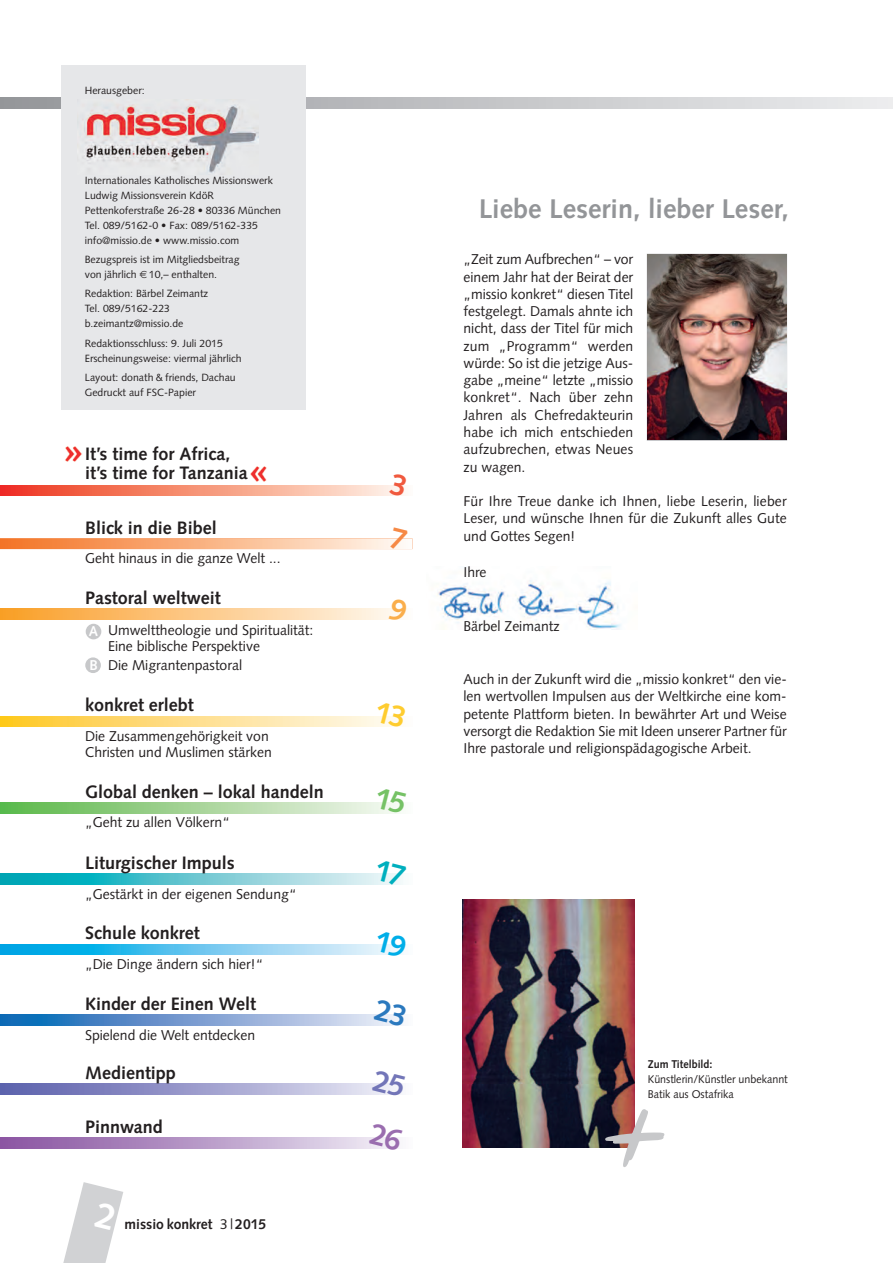
<style>
.page{position:relative;width:893px;height:1263px;background:#fff}
.page>*{position:absolute;margin:0;border:0;box-sizing:border-box;transform-origin:0 0}
.t1{font:700 27px "Syntax";color:#939598}
.t2{font:700 18px/19.5px "Syntax";color:#231f20}
.t3{font:14.25px/17.2px "Syntax";color:#231f20;text-align:justify}
.t4{font:700 14.25px "Syntax";color:#231f20}
.t5{font:700 14.25px "Syntax";color:#fff}
.t6{font:11.25px/15px "Syntax";color:#231f20;scale:.95 1}
.t7{font:700 11.25px "Syntax";color:#231f20;scale:.95 1}
.t8{font:10.5px/15px "Syntax";color:#231f20}
.s1{font-weight:400}
</style>
<div class="page">
<img style="left:437px;top:580px;width:184px;height:49px">
<div style="left:85px;top:657px;width:16px;height:16px;background:#c7c8ca;border-radius:50%"></div>
<div style="left:86px;top:624px;width:15px;height:15px;background:#c7c8ca;border-radius:50%"></div>
<svg style="left:0;top:1137px;width:369px;height:11px;background:#b697c6"></svg>
<svg style="left:0;top:1084px;width:372px;height:10px;background:#9b9ccc"></svg>
<svg style="left:0;top:1015px;width:373px;height:10px;background:#739ed0"></svg>
<svg style="left:0;top:944px;width:374px;height:11px;background:#5fc5ee"></svg>
<svg style="left:0;top:873px;width:374px;height:11px;background:#61c6d1"></svg>
<svg style="left:0;top:802px;width:374px;height:11px;background:#a3d496"></svg>
<svg style="left:0;top:609px;width:389px;height:10px;background:#fcc987"></svg>
<svg style="left:0;top:716px;width:374px;height:11px;background:#fede87"></svg>
<svg style="left:0;top:538px;width:412px;height:11px;background:#f9b182"></svg>
<svg style="left:0;top:485px;width:389px;height:11px;background:#f5917a"></svg>
<svg style="left:0;top:98px;width:893px;height:10px;background:#c9cacc"></svg>
<div style="left:62px;top:65px;width:244px;height:345px;background:#e6e7e9"></div>
<img style="left:82px;top:99px;width:176px;height:74px">
<div style="left:647px;top:254px;width:140px;height:187px;border:1px solid #bcbdc0"></div>
<img style="left:648px;top:255px;width:138px;height:185px">
<img style="left:463px;top:900px;width:172px;height:248px">
<svg style="left:605px;top:1109px;width:59px;height:58px"></svg>
<img style="left:65px;top:446px;width:17px;height:16px">
<img style="left:250px;top:466px;width:17px;height:16px">
<svg style="left:369px;top:1137px;width:30px;height:12px"></svg>
<svg style="left:372px;top:1083px;width:26px;height:12px"></svg>
<svg style="left:373px;top:1014px;width:30px;height:12px"></svg>
<svg style="left:374px;top:944px;width:29px;height:11px"></svg>
<svg style="left:374px;top:873px;width:29px;height:12px"></svg>
<svg style="left:374px;top:802px;width:24px;height:12px"></svg>
<svg style="left:389px;top:608px;width:12px;height:12px"></svg>
<svg style="left:374px;top:716px;width:24px;height:11px"></svg>
<svg style="left:389px;top:538px;width:19px;height:12px"></svg>
<svg style="left:389px;top:485px;width:15px;height:11px"></svg>
<svg style="left:63px;top:1182px;width:60px;height:81px"></svg>
<p class="t8" style="left:85px;top:83px;width:62px">Herausgeber:</p>
<p class="t8" style="left:85px;top:173px;width:198px">Internationales Katholisches Missionswerk Ludwig Missionsverein KdöR Pettenkoferstraße 26-28 • 80336 München Tel. 089/5162-0 • Fax: 089/5162-335 info@missio.de • www.missio.com</p>
<p class="t8" style="left:85px;top:253px;width:156px">Bezugspreis ist im Mitgliedsbeitrag von jährlich 10,– enthalten.</p>
<p class="t8" style="left:85px;top:287px;width:125px">Redaktion: Bärbel Zeimantz<br>Tel. 089/5162-223 b.zeimantz@missio.de</p>
<p class="t8" style="left:85px;top:336px;width:158px">Redaktionsschluss: 9. Juli 2015<br>Erscheinungsweise: viermal jährlich</p>
<p class="t8" style="left:85px;top:371px;width:153px">Layout: donath &amp; friends, Dachau<br>Gedruckt auf FSC-Papier</p>
<p class="t2" style="left:85px;top:445px;width:164px">It’s time for Africa, it’s time for Tanzania</p>
<p class="t2" style="left:85px;top:519px;width:133px">Blick in die Bibel</p>
<p class="t3" style="left:85px;top:551px;width:197px">Geht hinaus in die ganze Welt ...</p>
<p class="t2" style="left:85px;top:589px;width:137px">Pastoral weltweit</p>
<p class="t3" style="left:108px;top:623px;width:207px;line-height:15.8px">Umwelttheologie und Spiritualität:<br>Eine biblische Perspektive</p>
<p class="t5" style="left:89px;top:659px;width:10px">B</p>
<p class="t5" style="left:89px;top:625px;width:11px">A</p>
<p class="t3" style="left:108px;top:658px;width:136px">Die Migrantenpastoral</p>
<p class="t2" style="left:85px;top:697px;width:110px">konkret erlebt</p>
<p class="t3" style="left:85px;top:730px;width:188px;line-height:15.8px">Die Zusammengehörigkeit von<br>Christen und Muslimen stärken</p>
<p class="t2" style="left:85px;top:783px;width:240px">Global denken – lokal handeln</p>
<p class="t3" style="left:85px;top:815px;width:146px">„Geht zu allen Völkern“</p>
<p class="t2" style="left:85px;top:854px;width:151px">Liturgischer Impuls</p>
<p class="t3" style="left:85px;top:886px;width:213px">„Gestärkt in der eigenen Sendung“</p>
<p class="t2" style="left:85px;top:925px;width:116px">Schule konkret</p>
<p class="t3" style="left:85px;top:957px;width:180px">„Die Dinge ändern sich hier!“</p>
<p class="t2" style="left:85px;top:995px;width:173px">Kinder der Einen Welt</p>
<p class="t3" style="left:85px;top:1027px;width:172px">Spielend die Welt entdecken</p>
<p class="t2" style="left:85px;top:1064px;width:92px">Medientipp</p>
<p class="t2" style="left:85px;top:1118px;width:79px">Pinnwand</p>
<p class="t4" style="left:125px;top:1218px;width:143px">missio konkret <span class="s1">3 |</span> 2015</p>
<h1 class="t1" style="left:479px;top:198px;width:312px">Liebe Leserin, lieber Leser,</h1>
<p class="t3" style="left:463px;top:252px;width:171px">„Zeit zum Aufbrechen“ – vor einem Jahr hat der Beirat der „missio konkret“ diesen Titel festgelegt. Damals ahnte ich nicht, dass der Titel für mich zum „Programm“ werden würde: So ist die jetzige Aus&shy;gabe „meine“ letzte „missio konkret“. Nach über zehn Jahren als Chefredakteurin habe ich mich entschieden aufzubrechen, etwas Neues zu wagen.</p>
<p class="t3" style="left:463px;top:494px;width:325px">Für Ihre Treue danke ich Ihnen, liebe Leserin, lieber Leser, und wünsche Ihnen für die Zukunft alles Gute und Gottes Segen!</p>
<p class="t3" style="left:463px;top:564px;width:25px">Ihre</p>
<p class="t3" style="left:463px;top:619px;width:98px">Bärbel Zeimantz</p>
<p class="t3" style="left:463px;top:672px;width:325px">Auch in der Zukunft wird die „missio konkret“ den vie&shy;len wertvollen Impulsen aus der Weltkirche eine kom&shy;petente Plattform bieten. In bewährter Art und Weise versorgt die Redaktion Sie mit Ideen unserer Partner für Ihre pastorale und religionspädagogische Arbeit.</p>
<p class="t7" style="left:648px;top:1059px;width:70px">Zum Titelbild:</p>
<p class="t6" style="left:648px;top:1072px;width:149px">Künstlerin/Künstler unbekannt<br>Batik aus Ostafrika</p>
</div>
